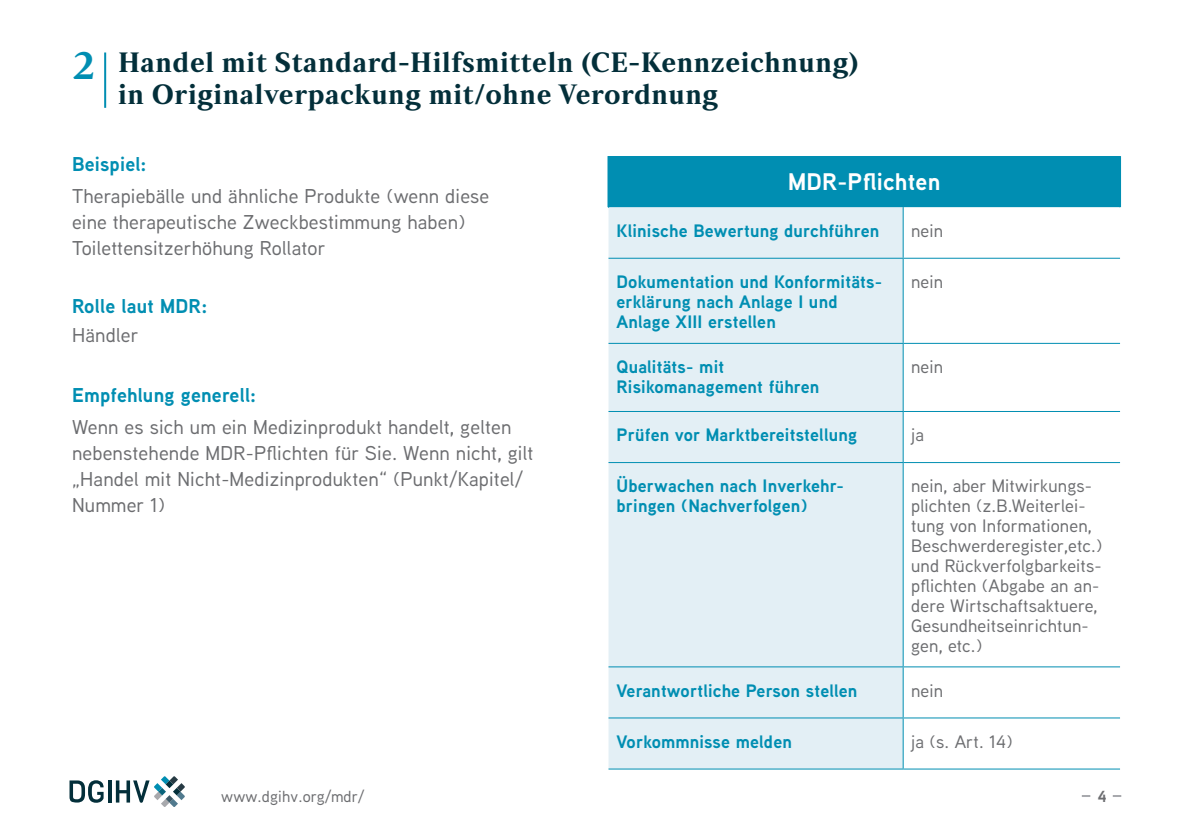
<style>
.page{position:relative;width:1191px;height:840px;background:#fff}
.page>*{position:absolute;margin:0;border:0;box-sizing:border-box;transform-origin:0 0}
.t1{font:700 40px "Strato Pro";color:#008eb2}
.t2{font:700 28px/32px "Strato Pro";letter-spacing:.02em;color:#032f3a}
.t3{font:700 24px "Aaux Next";letter-spacing:.01em;color:#fff}
.t4{font:500 20px/26px "Aaux Next";letter-spacing:.01em;color:#6c6d70}
.t5{font:700 20px "Aaux Next";letter-spacing:.01em;color:#008eb2}
.t6{font:700 18px/20px "Aaux Next";letter-spacing:.01em;color:#008eb2}
.t7{font:500 18px/20px "Aaux Next";letter-spacing:.01em;color:#6c6d70}
.t8{font:500 16px "Aaux Next";letter-spacing:.01em;color:#6c6d70}
.t9{font:700 16px "Aaux Next";color:#6c6d70}
</style>
<div class="page">
<svg style="left:69px;top:780px;width:35px;height:22px"></svg>
<hr style="left:108px;top:780px;width:3px;height:22px;background:#032f3a">
<svg style="left:116px;top:776px;width:69px;height:30px"></svg>
<div style="left:608px;top:156px;width:512px;height:51px;background:#008eb2"></div>
<div style="left:608px;top:207px;width:294px;height:561px;background:#e3eff5"></div>
<svg style="left:903px;top:207px;width:217px;height:561px"></svg>
<svg style="left:903px;top:258px;width:217px;height:204px"></svg>
<hr style="left:607px;top:156px;width:2px;height:51px;background:#008eb2">
<hr style="left:1119px;top:156px;width:2px;height:51px;background:#008eb2">
<hr style="left:902px;top:207px;width:1px;height:50px;background:#008eb2">
<hr style="left:608px;top:257px;width:295px;height:1px;background:#008eb2">
<hr style="left:903px;top:257px;width:217px;height:1px;background:#008eb2">
<hr style="left:902px;top:258px;width:1px;height:84px;background:#008eb2">
<hr style="left:608px;top:342px;width:295px;height:1px;background:#008eb2">
<hr style="left:903px;top:342px;width:217px;height:1px;background:#008eb2">
<hr style="left:902px;top:343px;width:1px;height:68px;background:#008eb2">
<hr style="left:608px;top:411px;width:295px;height:1px;background:#008eb2">
<hr style="left:903px;top:411px;width:217px;height:1px;background:#008eb2">
<hr style="left:902px;top:412px;width:1px;height:50px;background:#008eb2">
<hr style="left:608px;top:462px;width:295px;height:1px;background:#008eb2">
<hr style="left:903px;top:462px;width:217px;height:1px;background:#008eb2">
<hr style="left:902px;top:463px;width:1px;height:203px;background:#008eb2">
<hr style="left:608px;top:666px;width:295px;height:1px;background:#008eb2">
<hr style="left:903px;top:666px;width:217px;height:1px;background:#008eb2">
<hr style="left:902px;top:667px;width:1px;height:50px;background:#008eb2">
<hr style="left:608px;top:717px;width:295px;height:1px;background:#008eb2">
<hr style="left:903px;top:717px;width:217px;height:1px;background:#008eb2">
<hr style="left:902px;top:718px;width:1px;height:50px;background:#008eb2">
<hr style="left:608px;top:768px;width:295px;height:1px;background:#008eb2">
<hr style="left:903px;top:768px;width:217px;height:1px;background:#008eb2">
<hr style="left:104px;top:52px;width:2px;height:56px;background:#008eb2">
<h1 class="t1" style="left:73px;top:40px;width:24px">2</h1>
<h2 class="t2" style="left:118px;top:46px;width:742px">Handel mit Standard-Hilfsmitteln (CE-Kennzeichnung) in Originalverpackung mit/ohne Verordnung</h2>
<p class="t5" style="left:72px;top:150px;width:76px">Beispiel:</p>
<p class="t4" style="left:72px;top:182px;width:419px">Therapiebälle und ähnliche Produkte (wenn diese eine therapeutische Zweckbestimmung haben)<br>Toilettensitzerhöhung Rollator</p>
<p class="t5" style="left:72px;top:292px;width:137px">Rolle laut MDR:</p>
<p class="t4" style="left:72px;top:321px;width:68px">Händler</p>
<p class="t5" style="left:72px;top:381px;width:186px">Empfehlung generell:</p>
<p class="t4" style="left:72px;top:413px;width:463px">Wenn es sich um ein Medizinprodukt handelt, gelten nebenstehende MDR-Pflichten für Sie. Wenn nicht, gilt „Handel mit Nicht-Medizinprodukten“ (Punkt/Kapitel/ Nummer 1)</p>
<p class="t3" style="left:788px;top:164px;width:154px">MDR-Pflichten</p>
<p class="t6" style="left:616px;top:220px;width:264px">Klinische Bewertung durchführen</p>
<p class="t7" style="left:911px;top:220px;width:34px">nein</p>
<p class="t6" style="left:616px;top:271px;width:267px">Dokumentation und Konformitäts&shy;erklärung nach Anlage I und<br>Anlage XIII erstellen</p>
<p class="t7" style="left:911px;top:271px;width:34px">nein</p>
<p class="t6" style="left:616px;top:356px;width:204px">Qualitäts- mit<br>Risikomanagement führen</p>
<p class="t7" style="left:911px;top:356px;width:34px">nein</p>
<p class="t6" style="left:616px;top:424px;width:242px">Prüfen vor Marktbereitstellung</p>
<p class="t7" style="left:911px;top:424px;width:14px">ja</p>
<p class="t6" style="left:616px;top:475px;width:229px">Überwachen nach Inverkehr&shy;bringen (Nachverfolgen)</p>
<p class="t7" style="left:911px;top:475px;width:193px">nein, aber Mitwirkungs&shy;plichten (z.B.Weiterlei&shy;tung von Informationen,<br>Beschwerderegister,etc.) und Rückverfolgbarkeits&shy;pflichten (Abgabe an an&shy;dere Wirtschaftsaktuere,<br>Gesundheitseinrichtun&shy;gen, etc.)</p>
<p class="t6" style="left:616px;top:679px;width:242px">Verantwortliche Person stellen</p>
<p class="t7" style="left:911px;top:679px;width:34px">nein</p>
<p class="t6" style="left:616px;top:730px;width:177px">Vorkommnisse melden</p>
<p class="t7" style="left:911px;top:730px;width:103px">ja (s. Art. 14)</p>
<p class="t8" style="left:221px;top:784px;width:145px">www.dgihv.org/mdr/</p>
<p class="t9" style="left:1097px;top:784px;width:10px">4</p>
</div>
